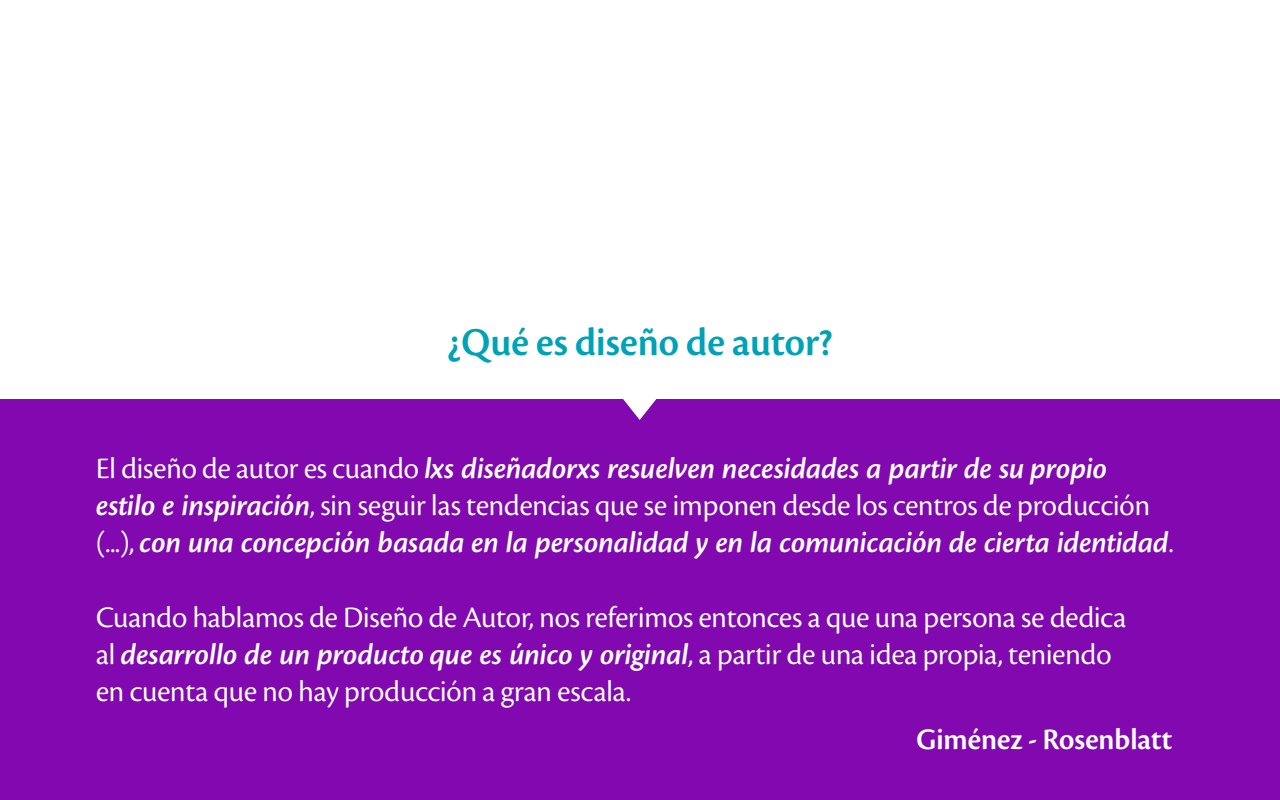
<style>
.page{position:relative;width:1280px;height:800px;background:#fff}
.page>*{position:absolute;margin:0;border:0;box-sizing:border-box;transform-origin:0 0}
.t1{font:41px "Cronos Pro Semibold Disp";color:#00a2b6}
.t2{font:31px "Cronos Pro Semibold Disp It";color:#fff}
.t3{font:31px "Cronos Pro Disp";color:#fff}
.t4{font:31px "Cronos Pro Semibold Disp";color:#fff}
.s1{font-family:"Cronos Pro Disp"}
.s2{font-family:"Cronos Pro Semibold Disp It"}
</style>
<div class="page">
<div style="left:0;top:399px;width:1280px;height:401px;background:#8109af"></div>
<svg style="left:623px;top:399px;width:34px;height:21px"></svg>
<h1 class="t1" style="left:447px;top:319px;width:387px">¿Qué es diseño de autor?</h1>
<p class="t2" style="left:96px;top:451px;width:1013px"><span class="s1">El diseño de autor es cuando</span> lxs diseñadorxs resuelven necesidades a partir de su propio</p>
<p class="t3" style="left:96px;top:488px;width:1055px"><span class="s2">estilo e inspiración</span>, sin seguir las tendencias que se imponen desde los centros de producción</p>
<p class="t2" style="left:96px;top:525px;width:1079px"><span class="s1">(...),</span> con una concepción basada en la personalidad y en la comunicación de cierta identidad<span class="s1">.</span></p>
<p class="t3" style="left:96px;top:599px;width:1032px">Cuando hablamos de Diseño de Autor, nos referimos entonces a que una persona se dedica</p>
<p class="t2" style="left:96px;top:637px;width:1017px"><span class="s1">al</span> desarrollo de un producto que es único y original<span class="s1">, a partir de una idea propia, teniendo</span></p>
<p class="t3" style="left:96px;top:674px;width:536px">en cuenta que no hay producción a gran escala.</p>
<p class="t4" style="left:917px;top:722px;width:257px">Giménez - Rosenblatt</p>
</div>
